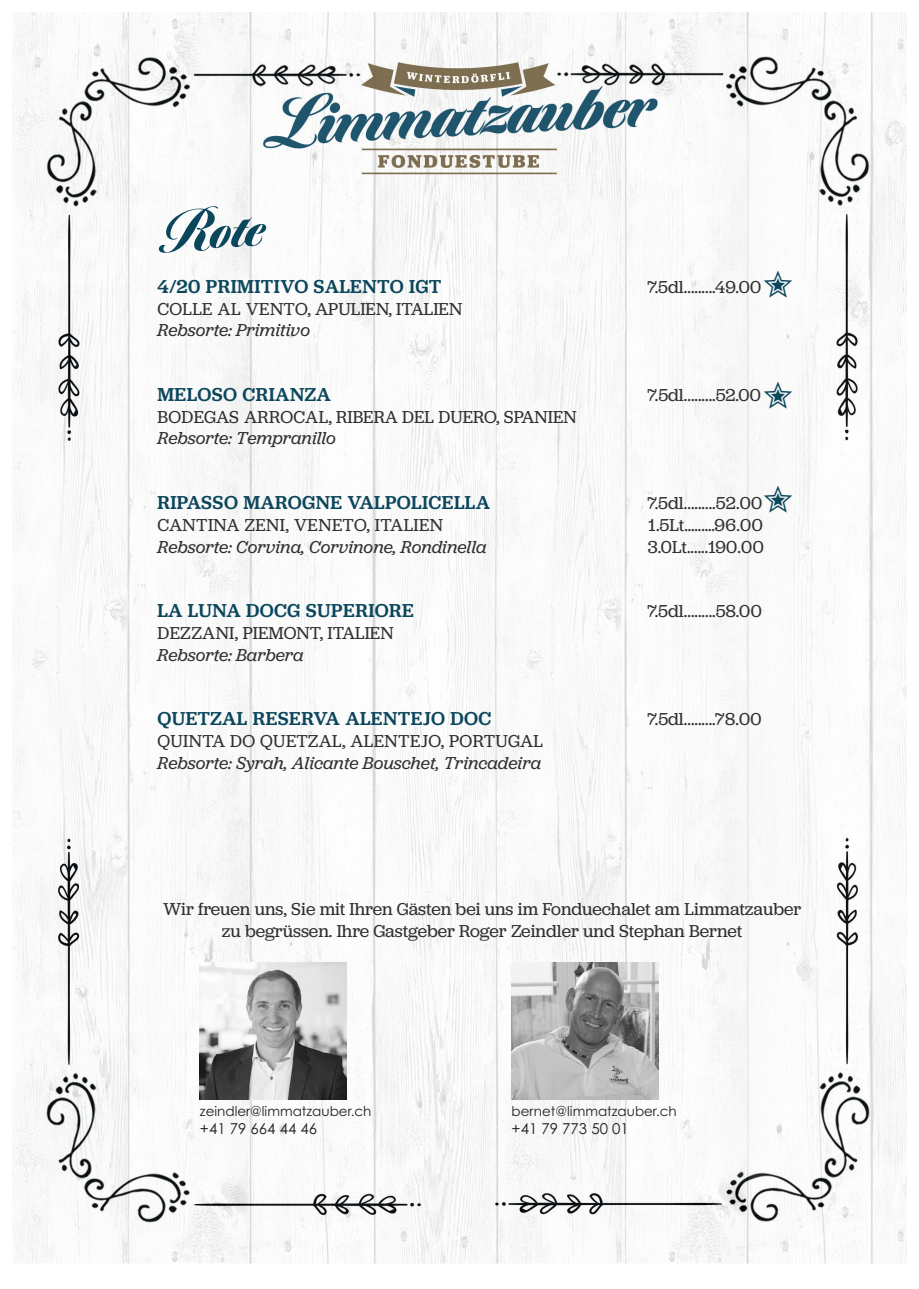
<style>
.page{position:relative;width:919px;height:1289px;background:#fff}
.page>*{position:absolute;margin:0;border:0;box-sizing:border-box;transform-origin:0 0}
.t1{font:900 56.7px "Tangier";color:#0a465c}
.t2{font:500 19.5px "Jubilat";letter-spacing:.02em;color:#0b465c}
.t3{font:18px/21.6px "Jubilat";color:#312f30;text-align:center}
.t4{font:italic 18px "Jubilat";color:#312f30}
.t5{font:18px "Jubilat";letter-spacing:.02em;color:#312f30}
.t6{font:15px "Century Gothic Pro";color:#231f20}
.t7{font:13.5px "Century Gothic Pro";color:#231f20}
</style>
<div class="page">
<img style="left:13px;top:13px;width:893px;height:1251px">
<img style="left:200px;top:962px;width:146px;height:137px">
<img style="left:511px;top:962px;width:147px;height:137px">
<svg style="left:764px;top:270px;width:28px;height:27px"></svg>
<svg style="left:764px;top:485px;width:28px;height:28px"></svg>
<svg style="left:764px;top:381px;width:28px;height:27px"></svg>
<h1 class="t1" style="left:157px;top:200px;width:107px;rotate:-3deg">Rote</h1>
<p class="t2" style="left:157px;top:274px;width:285px">4/20 PRIMITIVO SALENTO IGT</p>
<p class="t3" style="left:647px;top:276px;width:115px">7.5dl.........49.00</p>
<p class="t3" style="left:157px;top:297px;width:306px">COLLE AL VENTO, APULIEN, ITALIEN</p>
<p class="t4" style="left:157px;top:319px;width:154px">Rebsorte: Primitivo</p>
<p class="t2" style="left:157px;top:382px;width:175px">MELOSO CRIANZA</p>
<p class="t3" style="left:647px;top:384px;width:115px">7.5dl.........52.00</p>
<p class="t3" style="left:157px;top:405px;width:421px">BODEGAS ARROCAL, RIBERA DEL DUERO, SPANIEN</p>
<p class="t4" style="left:157px;top:427px;width:180px">Rebsorte: Tempranillo</p>
<p class="t2" style="left:157px;top:490px;width:334px">RIPASSO MAROGNE VALPOLICELLA</p>
<p class="t3" style="left:647px;top:492px;width:116px">7.5dl.........52.00</p>
<p class="t5" style="left:157px;top:513px;width:287px">CANTINA ZENI, VENETO, ITALIEN</p>
<p class="t3" style="left:648px;top:513px;width:116px">1.5Lt.........96.00</p>
<p class="t4" style="left:157px;top:535px;width:330px">Rebsorte: Corvina, Corvinone, Rondinella</p>
<p class="t3" style="left:648px;top:535px;width:117px">3.0Lt......190.00</p>
<p class="t2" style="left:157px;top:598px;width:258px">LA LUNA DOCG SUPERIORE</p>
<p class="t3" style="left:647px;top:600px;width:116px">7.5dl.........58.00</p>
<p class="t3" style="left:157px;top:621px;width:238px">DEZZANI, PIEMONT, ITALIEN</p>
<p class="t4" style="left:157px;top:643px;width:148px">Rebsorte: Barbera</p>
<p class="t2" style="left:157px;top:706px;width:335px">QUETZAL RESERVA ALENTEJO DOC</p>
<p class="t3" style="left:647px;top:708px;width:115px">7.5dl.........78.00</p>
<p class="t5" style="left:157px;top:729px;width:387px">QUINTA DO QUETZAL, ALENTEJO, PORTUGAL</p>
<p class="t4" style="left:157px;top:751px;width:385px">Rebsorte: Syrah, Alicante Bouschet, Trincadeira</p>
<p class="t3" style="left:163px;top:898px;width:639px">Wir freuen uns, Sie mit Ihren Gästen bei uns im Fonduechalet am Limmatzauber zu begrüssen. Ihre Gastgeber Roger Zeindler und Stephan Bernet</p>
<p class="t7" style="left:200px;top:1102px;width:173px">zeindler@limmatzauber.ch</p>
<p class="t6" style="left:200px;top:1119px;width:119px">+41 79 664 44 46</p>
<p class="t7" style="left:511px;top:1103px;width:167px">bernet@limmatzauber.ch</p>
<p class="t6" style="left:511px;top:1119px;width:119px">+41 79 773 50 01</p>
</div>
